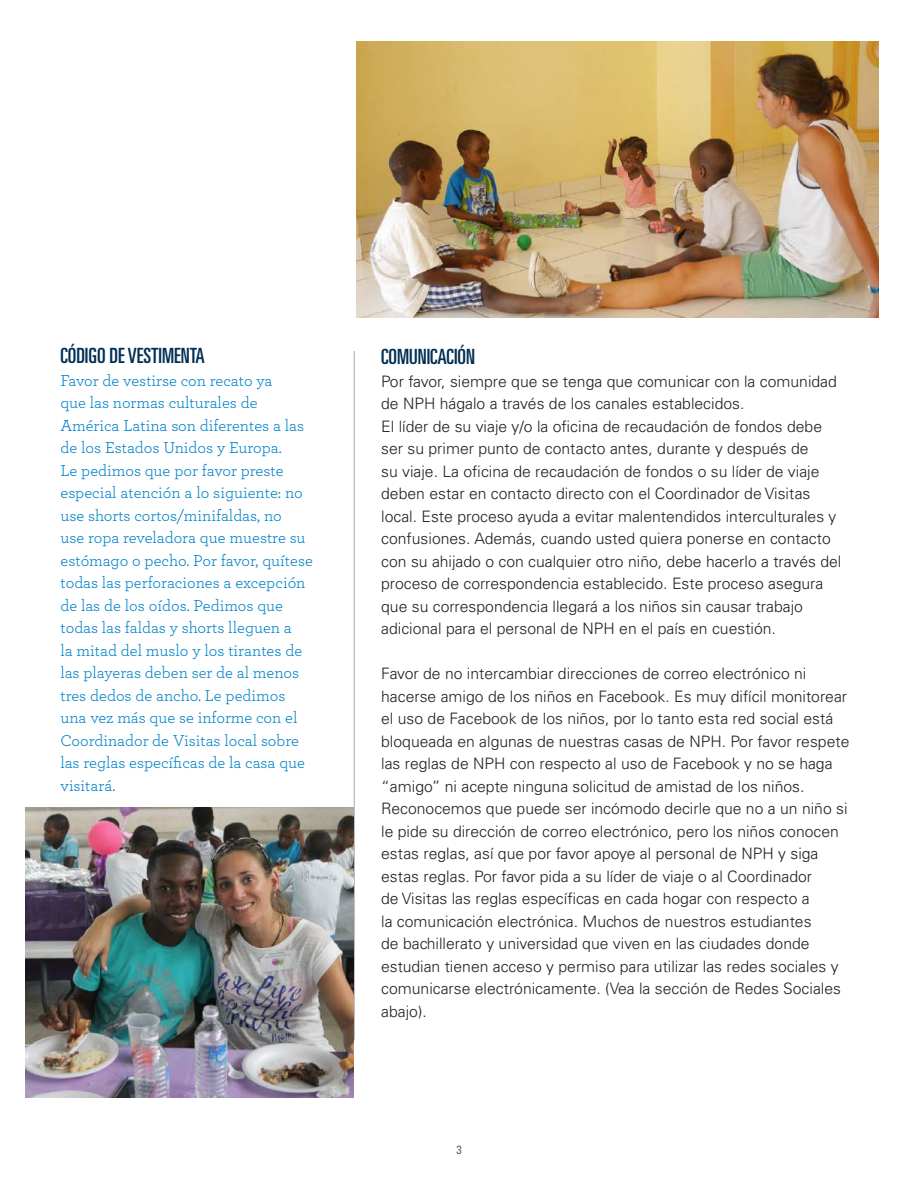
<style>
.page{position:relative;width:918px;height:1188px;background:#fff}
.page>*{position:absolute;margin:0;border:0;box-sizing:border-box;transform-origin:0 0}
.t1{font:ultra-condensed 21px "Univers";color:#002e54}
.t2{font:16.5px/22.5px "Archer";color:#0082c8}
.t3{font:300 15.75px/22.5px "Univers";color:#231f20}
.t4{font:condensed 12px "Univers";color:#596261}
</style>
<div class="page">
<img style="left:356px;top:41px;width:522px;height:277px">
<hr style="left:354px;top:351px;width:1px;height:688px;background:#a8a9ad">
<img style="left:26px;top:808px;width:328px;height:289px">
<h1 class="t1" style="left:61px;top:344px;width:146px">CÓDIGO DE VESTIMENTA</h1>
<p class="t2" style="left:61px;top:368px;width:254px">Favor de vestirse con recato ya<br>que las normas culturales de<br>América Latina son diferentes a las de los Estados Unidos y Europa.<br>Le pedimos que por favor preste especial atención a lo siguiente: no use shorts cortos/minifaldas, no<br>use ropa reveladora que muestre su estómago o pecho. Por favor, quítese todas las perforaciones a excepción de las de los oídos. Pedimos que todas las faldas y shorts lleguen a<br>la mitad del muslo y los tirantes de las playeras deben ser de al menos tres dedos de ancho. Le pedimos una vez más que se informe con el<br>Coordinador de Visitas local sobre las reglas específicas de la casa que visitará.</p>
<h1 class="t1" style="left:381px;top:345px;width:95px">COMUNICACIÓN</h1>
<p class="t3" style="left:381px;top:370px;width:462px">Por favor, siempre que se tenga que comunicar con la comunidad de NPH hágalo a través de los canales establecidos.<br>El líder de su viaje y/o la oficina de recaudación de fondos debe ser su primer punto de contacto antes, durante y después de<br>su viaje. La oficina de recaudación de fondos o su líder de viaje deben estar en contacto directo con el Coordinador de Visitas local. Este proceso ayuda a evitar malentendidos interculturales y confusiones. Además, cuando usted quiera ponerse en contacto con su ahijado o con cualquier otro niño, debe hacerlo a través del proceso de correspondencia establecido. Este proceso asegura que su correspondencia llegará a los niños sin causar trabajo adicional para el personal de NPH en el país en cuestión.</p>
<p class="t3" style="left:381px;top:663px;width:470px">Favor de no intercambiar direcciones de correo electrónico ni hacerse amigo de los niños en Facebook. Es muy difícil monitorear el uso de Facebook de los niños, por lo tanto esta red social está bloqueada en algunas de nuestras casas de NPH. Por favor respete las reglas de NPH con respecto al uso de Facebook y no se haga “amigo” ni acepte ninguna solicitud de amistad de los niños.<br>Reconocemos que puede ser incómodo decirle que no a un niño si le pide su dirección de correo electrónico, pero los niños conocen estas reglas, así que por favor apoye al personal de NPH y siga estas reglas. Por favor pida a su líder de viaje o al Coordinador<br>de Visitas las reglas específicas en cada hogar con respecto a<br>la comunicación electrónica. Muchos de nuestros estudiantes<br>de bachillerato y universidad que viven en las ciudades donde estudian tienen acceso y permiso para utilizar las redes sociales y comunicarse electrónicamente. (Vea la sección de Redes Sociales abajo).</p>
<p class="t4" style="left:456px;top:1143px;width:7px">3</p>
</div>
